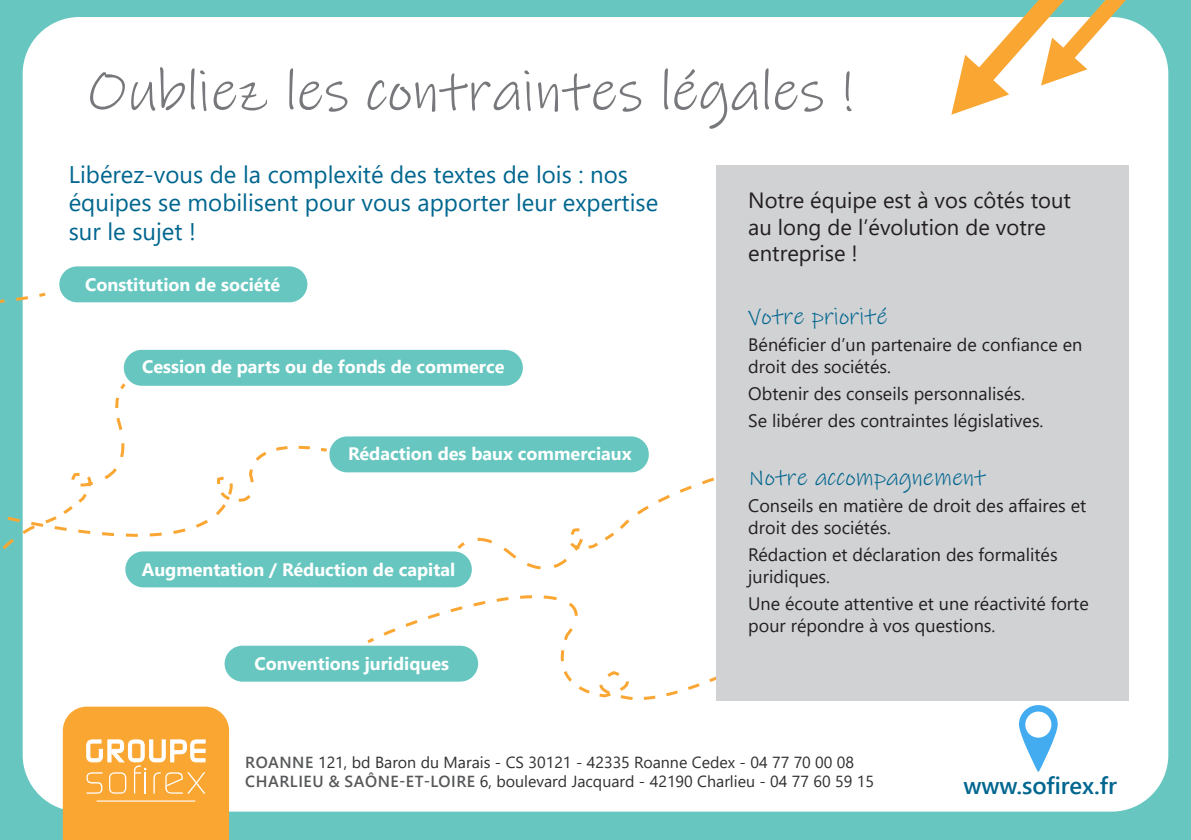
<style>
.page{position:relative;width:1191px;height:840px;background:#fff}
.page>*{position:absolute;margin:0;border:0;box-sizing:border-box;transform-origin:0 0}
.t1{font:58px "Ink Free";color:#76787b}
.t2{font:24px/28.8px "Segoe UI";color:#01668f}
.t3{font:24px "Ink Free";color:#01668f}
.t4{font:600 23.8px "Segoe UI";color:#01668f}
.t5{font:22px/26.4px "Segoe UI";color:#231f20}
.t6{font:18px/21.6px "Segoe UI";color:#231f20}
.t7{font:700 18px "Segoe UI";color:#fff}
.t8{font:16px "Segoe UI";color:#312f30}
.s1{font-weight:600;color:#57585a}
</style>
<div class="page">
<div style="left:0;top:0;width:1191px;height:839px;background:#67c7c0"></div>
<div style="left:23px;top:17px;width:1145px;height:794px;background:#fff;border-radius:57px"></div>
<svg style="left:364px;top:595px;width:455px;height:106px"></svg>
<svg style="left:951px;top:0;width:175px;height:115px"></svg>
<div style="left:124px;top:349px;width:399px;height:36px;background:#67c7c0;border-radius:18px"></div>
<div style="left:329px;top:436px;width:320px;height:36px;background:#67c7c0;border-radius:18px"></div>
<div style="left:59px;top:266px;width:248px;height:36px;background:#67c7c0;border-radius:18px"></div>
<div style="left:125px;top:551px;width:347px;height:36px;background:#67c7c0;border-radius:18px"></div>
<svg style="left:0;top:171px;width:46px;height:137px"></svg>
<svg style="left:2px;top:381px;width:328px;height:205px"></svg>
<svg style="left:526px;top:561px;width:41px;height:9px"></svg>
<svg style="left:455px;top:436px;width:260px;height:125px"></svg>
<div style="left:225px;top:645px;width:253px;height:36px;background:#67c7c0;border-radius:18px"></div>
<svg style="left:63px;top:706px;width:166px;height:133px"></svg>
<hr style="left:97px;top:800px;width:98px;height:1px;background:#fff">
<div style="left:716px;top:165px;width:412px;height:534px;background:#d1d2d4"></div>
<svg style="left:1019px;top:705px;width:38px;height:66px"></svg>
<p class="t1" style="left:87px;top:50px;width:768px">Oubliez les contraintes légales !</p>
<p class="t2" style="left:69px;top:157px;width:591px">Libérez-vous de la complexité des textes de lois : nos équipes se mobilisent pour vous apporter leur expertise</p>
<p class="t2" style="left:69px;top:215px;width:129px">sur le sujet !</p>
<p class="t7" style="left:85px;top:267px;width:196px">Constitution de société</p>
<p class="t7" style="left:142px;top:350px;width:364px">Cession de parts ou de fonds de commerce</p>
<p class="t7" style="left:348px;top:436px;width:285px">Rédaction des baux commerciaux</p>
<p class="t7" style="left:142px;top:552px;width:315px">Augmentation / Réduction de capital</p>
<p class="t7" style="left:254px;top:646px;width:196px">Conventions juridiques</p>
<p class="t5" style="left:748px;top:185px;width:324px">Notre équipe est à vos côtés tout au long de l’évolution de votre entreprise !</p>
<p class="t3" style="left:748px;top:299px;width:141px">Votre priorité</p>
<p class="t6" style="left:748px;top:332px;width:336px">Bénéficier d’un partenaire de confiance en droit des sociétés.</p>
<p class="t6" style="left:748px;top:381px;width:278px">Obtenir des conseils personnalisés.</p>
<p class="t6" style="left:748px;top:408px;width:297px">Se libérer des contraintes législatives.</p>
<p class="t3" style="left:748px;top:460px;width:239px">Notre accompagnement</p>
<p class="t6" style="left:748px;top:493px;width:339px">Conseils en matière de droit des affaires et droit des sociétés.</p>
<p class="t6" style="left:748px;top:542px;width:311px">Rédaction et déclaration des formalités juridiques.</p>
<p class="t6" style="left:748px;top:591px;width:342px">Une écoute attentive et une réactivité forte pour répondre à vos questions.</p>
<p class="t8" style="left:245px;top:746px;width:610px"><span class="s1">ROANNE</span> 121, bd Baron du Marais - CS 30121 - 42335 Roanne Cedex - 04 77 70 00 08</p>
<p class="t8" style="left:245px;top:765px;width:630px"><span class="s1">CHARLIEU &amp; SAÔNE-ET-LOIRE</span> 6, boulevard Jacquard - 42190 Charlieu - 04 77 60 59 15</p>
<p class="t4" style="left:963px;top:762px;width:155px">www.sofirex.fr</p>
</div>
